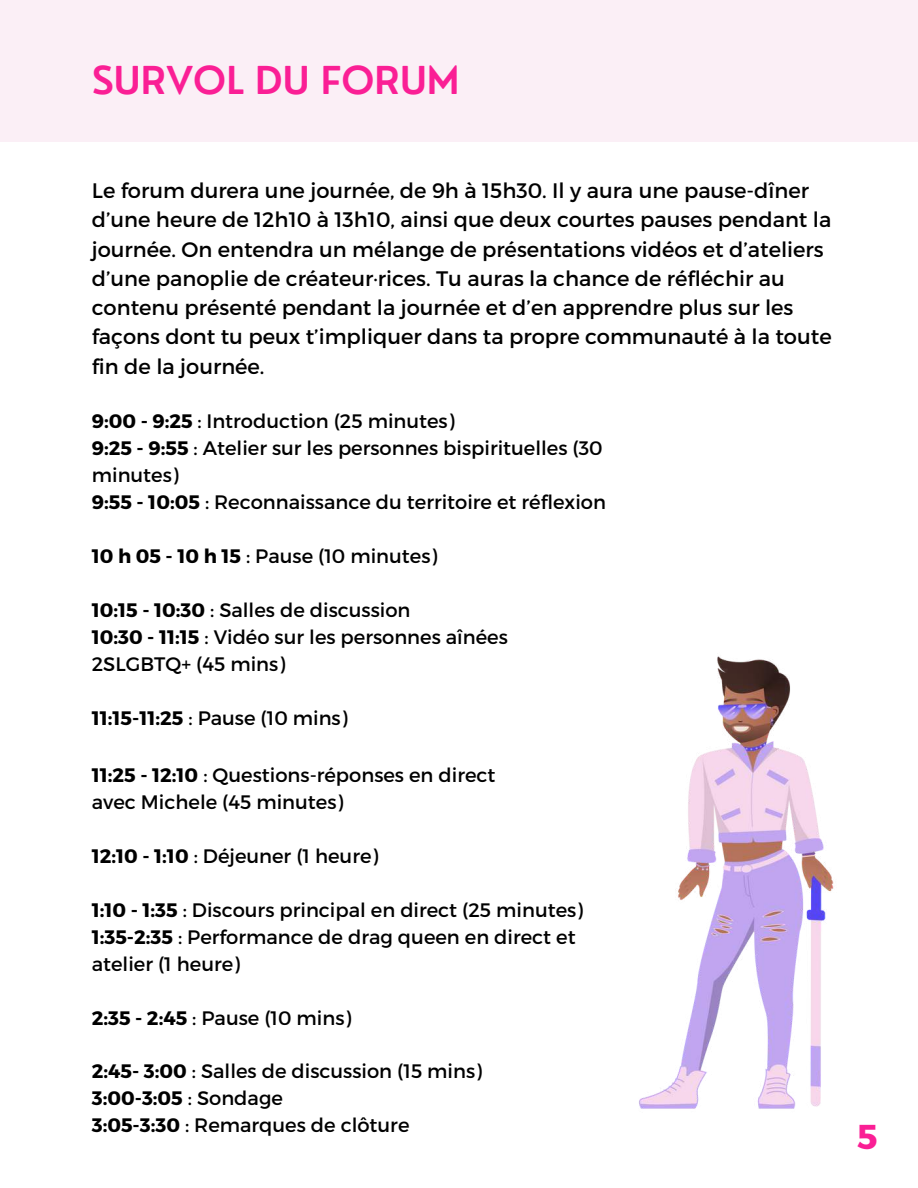
<style>
.page{position:relative;width:918px;height:1188px;background:#fbeff6}
.page>*{position:absolute;margin:0;border:0;box-sizing:border-box;transform-origin:0 0}
.t1{font:600 37.5px "Nourd";color:#fa1f95}
.t2{font:700 34.5px "Montserrat";color:#fa1f95}
.t3{font:21px/29.2px "Montserrat";color:#000}
.t4{font:19.5px/27px "Montserrat";color:#000}
.s1{font-weight:700}
</style>
<div class="page">
<div style="left:0;top:143px;width:918px;height:1045px;background:#fff"></div>
<img style="left:639px;top:656px;width:195px;height:453px">
<h1 class="t1" style="left:92px;top:57px;width:369px">SURVOL DU FORUM</h1>
<p class="t3" style="left:92px;top:175px;width:741px">Le forum durera une journée, de 9h à 15h30. Il y aura une pause-dîner d’une heure de 12h10 à 13h10, ainsi que deux courtes pauses pendant la journée. On entendra un mélange de présentations vidéos et d’ateliers d’une panoplie de créateur·rices. Tu auras la chance de réfléchir au contenu présenté pendant la journée et d’en apprendre plus sur les façons dont tu peux t’impliquer dans ta propre communauté à la toute fin de la journée.</p>
<p class="t4" style="left:92px;top:407px;width:516px"><span class="s1">9:00 - 9:25</span> : Introduction (25 minutes)<br><span class="s1">9:25 - 9:55</span> : Atelier sur les personnes bispirituelles (30 minutes)<br><span class="s1">9:55 - 10:05</span> : Reconnaissance du territoire et réflexion</p>
<p class="t4" style="left:92px;top:542px;width:347px"><span class="s1">10 h 05 - 10 h 15</span> : Pause (10 minutes)</p>
<p class="t4" style="left:92px;top:596px;width:418px"><span class="s1">10:15 - 10:30</span> : Salles de discussion<br><span class="s1">10:30 - 11:15</span> : Vidéo sur les personnes aînées<br>2SLGBTQ+ (45 mins)</p>
<p class="t4" style="left:92px;top:704px;width:257px"><span class="s1">11:15-11:25</span> : Pause (10 mins)</p>
<p class="t4" style="left:92px;top:760px;width:405px"><span class="s1">11:25 - 12:10</span> : Questions-réponses en direct avec Michele (45 minutes)</p>
<p class="t4" style="left:92px;top:841px;width:288px"><span class="s1">12:10 - 1:10</span> : Déjeuner (1 heure)</p>
<p class="t4" style="left:92px;top:895px;width:493px"><span class="s1">1:10 - 1:35</span> : Discours principal en direct (25 minutes)<br><span class="s1">1:35-2:35</span> : Performance de drag queen en direct et atelier (1 heure)</p>
<p class="t4" style="left:92px;top:1003px;width:261px"><span class="s1">2:35 - 2:45</span> : Pause (10 mins)</p>
<p class="t4" style="left:92px;top:1056px;width:392px"><span class="s1">2:45- 3:00</span> : Salles de discussion (15 mins)<br><span class="s1">3:00-3:05</span> : Sondage<br><span class="s1">3:05-3:30</span> : Remarques de clôture</p>
<h2 class="t2" style="left:857px;top:1114px;width:22px">5</h2>
</div>
